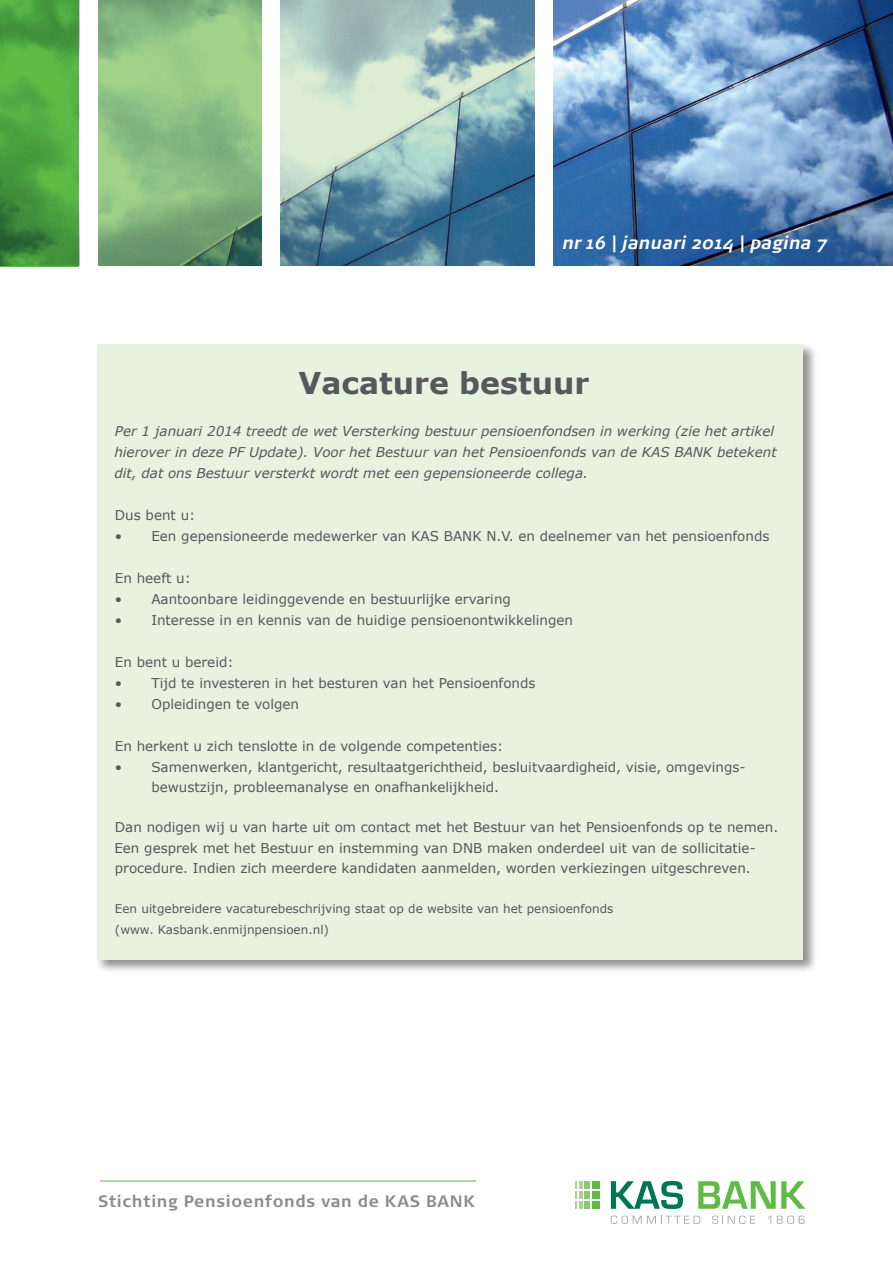
<style>
.page{position:relative;width:893px;height:1263px;background:#fff}
.page>*{position:absolute;margin:0;border:0;box-sizing:border-box;transform-origin:0 0}
.t1{font:700 30px "Verdana";color:#57585a}
.t2{font:italic 700 18px "Signa OT";letter-spacing:.01em;color:#fff}
.t3{font:700 16.5px "Signa OT";letter-spacing:.04em;color:#8a8c8f}
.t4{font:13.5px/20.2px "Verdana";color:#57585a}
.t5{font:italic 13.5px/21px "Verdana";color:#57585a}
.t6{font:12px/20.2px "Verdana";color:#57585a}
.s1{font-style:normal}
</style>
<div class="page">
<img style="left:79px;top:0;width:814px;height:266px">
<svg style="left:98px;top:0;width:164px;height:266px"></svg>
<svg style="left:0;top:0;width:79px;height:266px"></svg>
<svg style="left:280px;top:0;width:255px;height:266px"></svg>
<div style="left:81px;top:0;width:17px;height:273px;background:#fff"></div>
<div style="left:263px;top:0;width:17px;height:271px;background:#fff"></div>
<div style="left:536px;top:0;width:17px;height:271px;background:#fff"></div>
<svg style="left:611px;top:1181px;width:72px;height:28px"></svg>
<svg style="left:698px;top:1181px;width:107px;height:28px"></svg>
<div style="left:592px;top:1181px;width:7px;height:8px;background:#60bb46"></div>
<div style="left:592px;top:1201px;width:7px;height:8px;background:#60bb46"></div>
<div style="left:592px;top:1191px;width:7px;height:8px;background:#60bb46"></div>
<div style="left:584px;top:1181px;width:6px;height:8px;background:#8ac96f"></div>
<div style="left:584px;top:1201px;width:6px;height:8px;background:#8ac96f"></div>
<div style="left:584px;top:1191px;width:6px;height:8px;background:#8ac96f"></div>
<svg style="left:575px;top:1181px;width:8px;height:28px"></svg>
<svg style="left:611px;top:1215px;width:89px;height:9px"></svg>
<svg style="left:712px;top:1215px;width:43px;height:9px"></svg>
<svg style="left:768px;top:1215px;width:37px;height:9px"></svg>
<hr style="left:100px;top:1181px;width:376px;height:1px;background:#60bb46">
<div style="left:95px;top:342px;width:723px;height:632px;background:#231f20;opacity:.5"></div>
<div style="left:97px;top:344px;width:706px;height:616px;background:#e7f2df"></div>
<h2 class="t2" style="left:562px;top:232px;width:266px">nr 16 <span class="s1">|</span> januari 2014 <span class="s1">|</span> pagina 7</h2>
<h1 class="t1" style="left:299px;top:364px;width:292px">Vacature bestuur</h1>
<p class="t5" style="left:114px;top:420px;width:664px">Per 1 januari 2014 treedt de wet Versterking bestuur pensioenfondsen in werking (zie het artikel hierover in deze PF Update). Voor het Bestuur van het Pensioenfonds van de KAS BANK betekent dit, dat ons Bestuur versterkt wordt met een gepensioneerde collega.</p>
<p class="t4" style="left:115px;top:505px;width:82px">Dus bent u:</p>
<p class="t4" style="left:115px;top:526px;width:656px">• Een gepensioneerde medewerker van KAS BANK N.V. en deelnemer van het pensioenfonds</p>
<p class="t4" style="left:115px;top:568px;width:77px">En heeft u:</p>
<p class="t4" style="left:115px;top:589px;width:398px">• Aantoonbare leidinggevende en bestuurlijke ervaring</p>
<p class="t4" style="left:115px;top:610px;width:460px">• Interesse in en kennis van de huidige pensioenontwikkelingen</p>
<p class="t4" style="left:115px;top:652px;width:120px">En bent u bereid:</p>
<p class="t4" style="left:115px;top:673px;width:422px">• Tijd te investeren in het besturen van het Pensioenfonds</p>
<p class="t4" style="left:115px;top:694px;width:186px">• Opleidingen te volgen</p>
<p class="t4" style="left:115px;top:736px;width:390px">En herkent u zich tenslotte in de volgende competenties:</p>
<p class="t4" style="left:151px;top:756px;width:596px;text-indent:-36px">• Samenwerken, klantgericht, resultaatgerichtheid, besluitvaardigheid, visie, omgevings&shy;bewustzijn, probleemanalyse en onafhankelijkheid.</p>
<p class="t4" style="left:114px;top:817px;width:665px">Dan nodigen wij u van harte uit om contact met het Bestuur van het Pensioenfonds op te nemen.<br>Een gesprek met het Bestuur en instemming van DNB maken onderdeel uit van de sollicitatie&shy;procedure. Indien zich meerdere kandidaten aanmelden, worden verkiezingen uitgeschreven.</p>
<p class="t6" style="left:115px;top:898px;width:500px">Een uitgebreidere vacaturebeschrijving staat op de website van het pensioenfonds (www. Kasbank.enmijnpensioen.nl)</p>
<p class="t3" style="left:98px;top:1191px;width:378px">Stichting Pensioenfonds van de KAS BANK</p>
</div>
